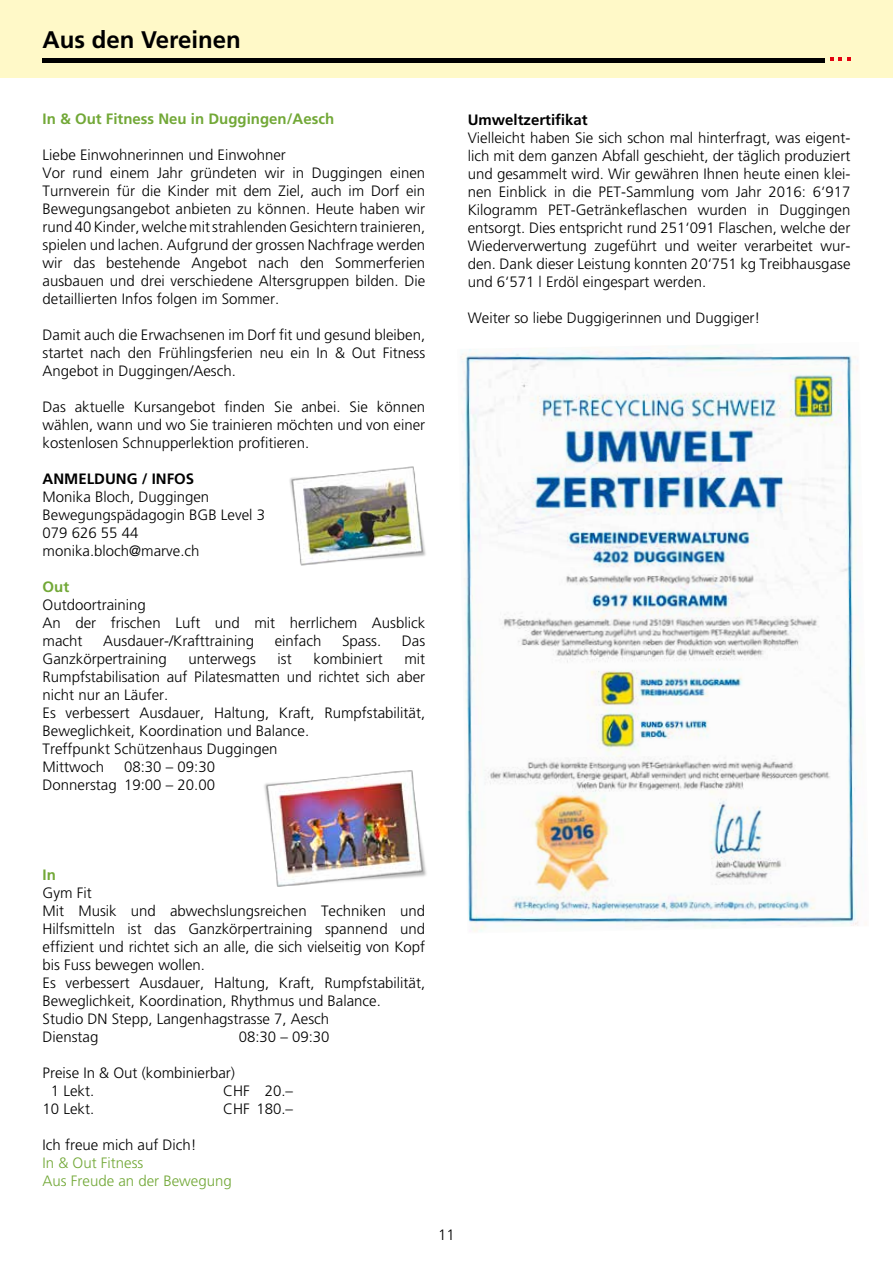
<style>
.page{position:relative;width:893px;height:1263px;background:#fff}
.page>*{position:absolute;margin:0;border:0;box-sizing:border-box;transform-origin:0 0}
.t1{font:700 24px "Frutiger LT Std";color:#000}
.t2{font:300 15px/18px "Frutiger";color:#000}
.t3{font:700 15px "Frutiger LT Std";color:#72a837}
.t4{font:300 15px/18px "Frutiger";color:#72a837}
.t5{font:700 15px "Frutiger LT Std";color:#000}
.t6{font:300 15px "Frutiger LT Std";color:#000}
</style>
<div class="page">
<div style="left:0;top:0;width:893px;height:78px;background:#fff9c8"></div>
<hr style="left:43px;top:58px;width:782px;height:4px;background:#000">
<svg style="left:830px;top:57px;width:20px;height:4px"></svg>
<img style="left:289px;top:466px;width:137px;height:100px">
<img style="left:264px;top:770px;width:163px;height:117px">
<img style="left:460px;top:349px;width:399px;height:583px">
<h1 class="t1" style="left:43px;top:25px;width:200px">Aus den Vereinen</h1>
<p class="t3" style="left:43px;top:110px;width:293px">In &amp; Out Fitness Neu in Duggingen/Aesch</p>
<p class="t2" style="left:43px;top:146px;width:384px">Liebe Einwohnerinnen und Einwohner<br>Vor rund einem Jahr gründeten wir in Duggingen einen Turnverein für die Kinder mit dem Ziel, auch im Dorf ein Bewegungsangebot anbieten zu können. Heute haben wir rund 40 Kinder, welche mit strahlenden Gesichtern trainieren, spielen und lachen. Aufgrund der grossen Nachfrage werden wir das bestehende Angebot nach den Sommerferien ausbauen und drei verschiedene Altersgruppen bilden. Die detaillierten Infos folgen im Sommer.</p>
<p class="t2" style="left:43px;top:326px;width:384px;text-align:justify">Damit auch die Erwachsenen im Dorf fit und gesund bleiben, startet nach den Frühlingsferien neu ein In &amp; Out Fitness Angebot in Duggingen/Aesch.</p>
<p class="t2" style="left:43px;top:398px;width:384px;text-align:justify">Das aktuelle Kursangebot finden Sie anbei. Sie können wählen, wann und wo Sie trainieren möchten und von einer kostenlosen Schnupperlektion profitieren.</p>
<p class="t5" style="left:43px;top:470px;width:153px">ANMELDUNG / INFOS</p>
<p class="t2" style="left:43px;top:488px;width:224px">Monika Bloch, Duggingen<br>Bewegungspädagogin BGB Level 3<br>079 626 55 44 monika.bloch@marve.ch</p>
<p class="t3" style="left:43px;top:578px;width:28px">Out</p>
<p class="t2" style="left:43px;top:596px;width:384px">Outdoortraining<br>An der frischen Luft und mit herrlichem Ausblick macht</p>
<p class="t2" style="left:103px;top:632px;width:152px">Ausdauer-/Krafttraining</p>
<p class="t2" style="left:275px;top:632px;width:48px">einfach</p>
<p class="t2" style="left:342px;top:632px;width:41px">Spass.</p>
<p class="t2" style="left:402px;top:632px;width:25px">Das</p>
<p class="t2" style="left:43px;top:650px;width:126px">Ganzkörpertraining</p>
<p class="t2" style="left:188px;top:650px;width:69px">unterwegs</p>
<p class="t2" style="left:278px;top:650px;width:16px">ist</p>
<p class="t2" style="left:314px;top:650px;width:71px">kombiniert</p>
<p class="t2" style="left:43px;top:650px;width:384px;text-indent:362px">mit Rumpfstabilisation auf Pilatesmatten und richtet sich aber nicht nur an Läufer.<br>Es verbessert Ausdauer, Haltung, Kraft, Rumpfstabilität, Beweglichkeit, Koordination und Balance.<br>Treffpunkt Schützenhaus Duggingen<br>Mittwoch</p>
<p class="t2" style="left:43px;top:758px;width:174px;text-align:right">08:30 – 09:30<br>Donnerstag 19:00 – 20.00</p>
<p class="t5" style="left:468px;top:111px;width:122px">Umweltzertifikat</p>
<p class="t2" style="left:468px;top:129px;width:384px;text-align:justify">Vielleicht haben Sie sich schon mal hinterfragt, was eigent&shy;lich mit dem ganzen Abfall geschieht, der täglich produziert und gesammelt wird. Wir gewähren Ihnen heute einen klei&shy;nen Einblick in die PET-Sammlung vom Jahr 2016: 6‘917<br>Kilogramm PET-Getränkeflaschen wurden in Duggingen entsorgt. Dies entspricht rund 251‘091 Flaschen, welche der Wiederverwertung zugeführt und weiter verarbeitet wur&shy;den. Dank dieser Leistung konnten 20‘751 kg Treibhausgase und 6‘571 l Erdöl eingespart werden.</p>
<p class="t2" style="left:468px;top:309px;width:294px">Weiter so liebe Duggigerinnen und Duggiger!</p>
<p class="t3" style="left:43px;top:866px;width:15px">In</p>
<p class="t2" style="left:43px;top:884px;width:384px">Gym Fit<br>Mit Musik und abwechslungsreichen Techniken und Hilfsmitteln ist das Ganzkörpertraining spannend und effizient und richtet sich an alle, die sich vielseitig von Kopf bis Fuss bewegen wollen.<br>Es verbessert Ausdauer, Haltung, Kraft, Rumpfstabilität, Beweglichkeit, Koordination, Rhythmus und Balance.<br>Studio DN Stepp, Langenhagstrasse 7, Aesch<br>Dienstag</p>
<p class="t2" style="left:239px;top:1028px;width:92px">08:30 – 09:30</p>
<p class="t2" style="left:51px;top:1064px;width:186px;text-indent:-8px">Preise In &amp; Out (kombinierbar)<br>1 Lekt.</p>
<p class="t2" style="left:223px;top:1082px;width:71px">CHF 20.–</p>
<p class="t2" style="left:43px;top:1100px;width:53px">10 Lekt.</p>
<p class="t2" style="left:223px;top:1100px;width:71px">CHF 180.–</p>
<p class="t2" style="left:43px;top:1136px;width:156px">Ich freue mich auf Dich!</p>
<p class="t4" style="left:43px;top:1154px;width:191px">In &amp; Out Fitness<br>Aus Freude an der Bewegung</p>
<p class="t6" style="left:438px;top:1227px;width:18px">11</p>
</div>
